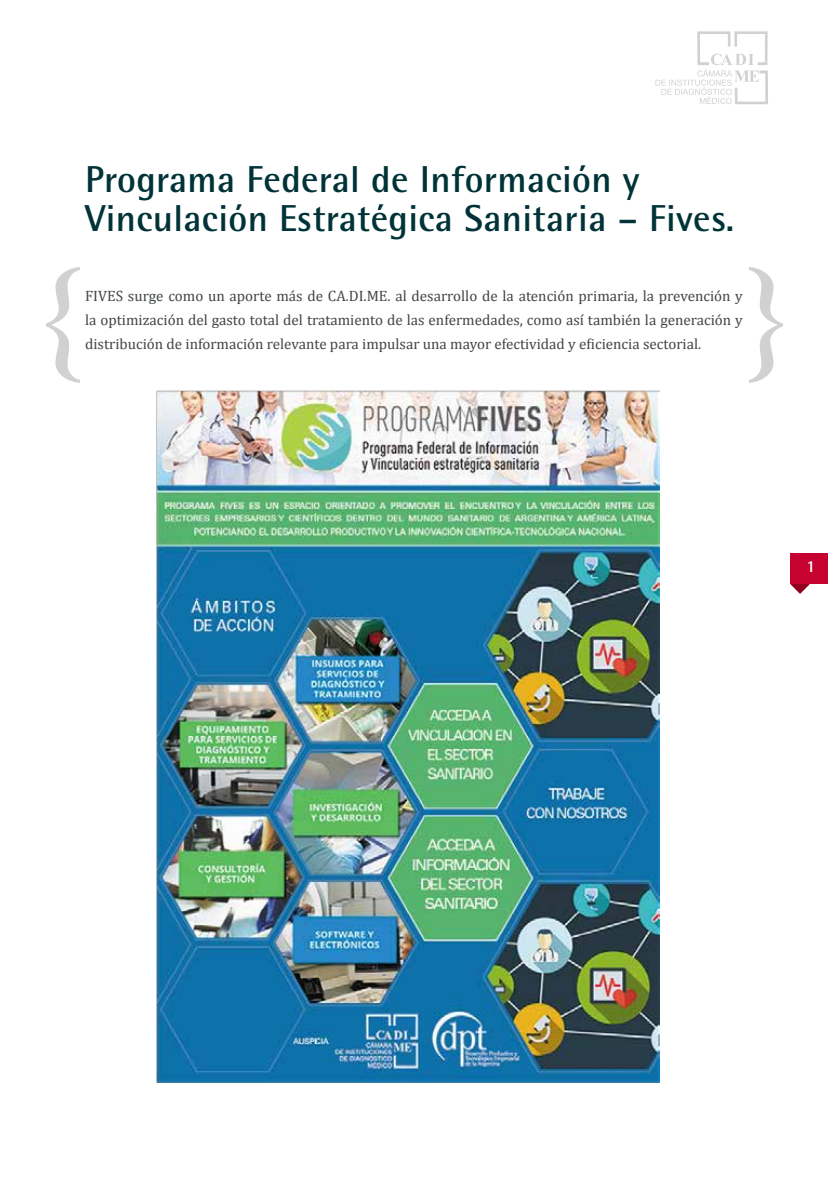
<style>
.page{position:relative;width:828px;height:1183px;background:#fff}
.page>*{position:absolute;margin:0;border:0;box-sizing:border-box;transform-origin:0 0}
.t1{font:700 37.5px/39px "Rotis Semi Sans Std";letter-spacing:.01em;color:#003337}
.t2{font:700 16.5px "Rotis Semi Sans Std";color:#fff}
.t3{font:15px/24px "Cambria";color:#404644;text-align:justify}
</style>
<div class="page">
<svg style="left:790px;top:584px;width:19px;height:9px"></svg>
<svg style="left:655px;top:31px;width:112px;height:73px"></svg>
<svg style="left:46px;top:267px;width:34px;height:116px"></svg>
<svg style="left:749px;top:267px;width:33px;height:116px"></svg>
<img style="left:156px;top:391px;width:503px;height:691px">
<div style="left:790px;top:553px;width:37px;height:31px;background:#c60230"></div>
<h1 class="t1" style="left:85px;top:159px;width:650px">Programa Federal de Información y<br>Vinculación Estratégica Sanitaria – Fives.</h1>
<p class="t3" style="left:85px;top:284px;width:658px">FIVES surge como un aporte más de CA.DI.ME. al desarrollo de la atención primaria, la prevención y la optimización del gasto total del tratamiento de las enfermedades, como así también la generación y distribución de información relevante para impulsar una mayor efectividad y eficiencia sectorial.</p>
<p class="t2" style="left:805px;top:556px;width:10px">1</p>
</div>
